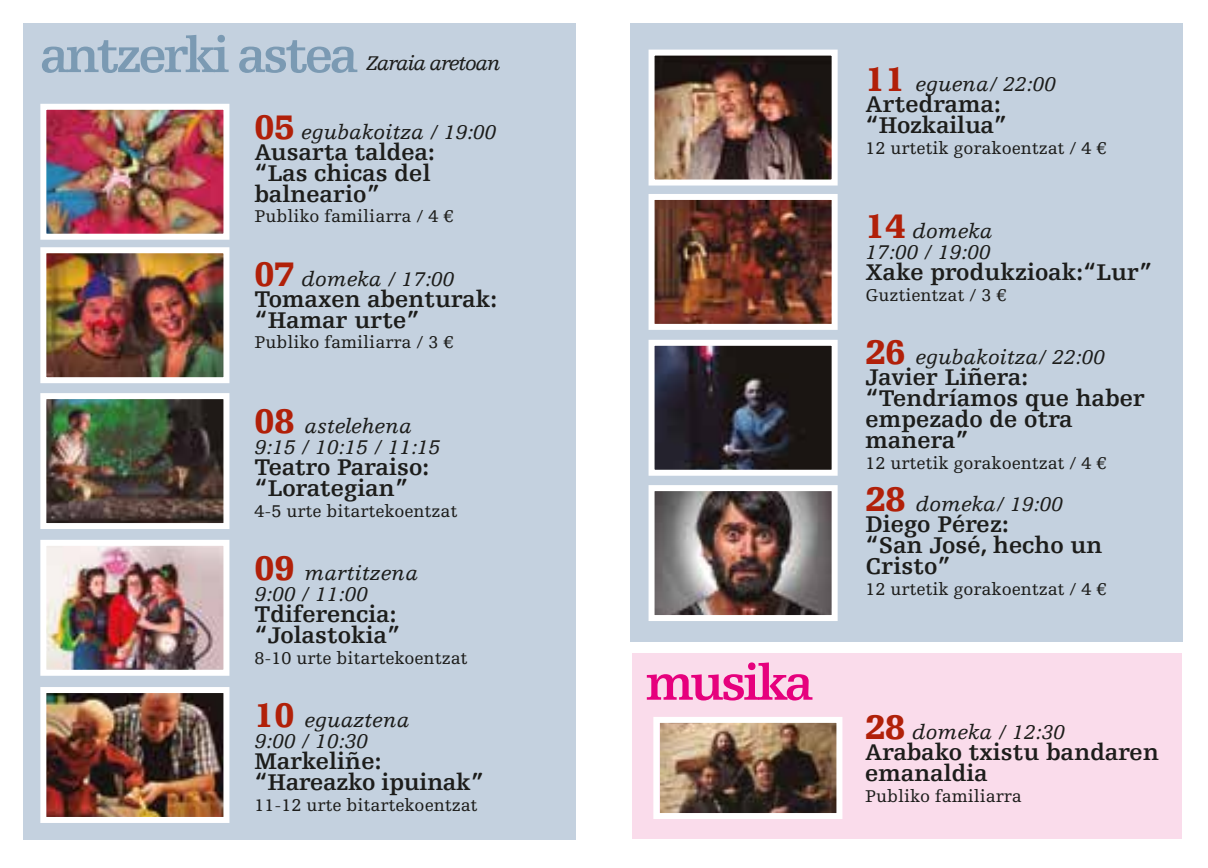
<style>
.page{position:relative;width:1208px;height:868px;background:#fff}
.page>*{position:absolute;margin:0;border:0;box-sizing:border-box;transform-origin:0 0}
.t1{font:700 51px "Egyptienne F";letter-spacing:-.06em;color:#7b9ab3}
.t2{font:700 51px "Egyptienne F";letter-spacing:-.06em;color:#e6007d}
.t3{font:700 24px/21px "Egyptienne F";color:#1d1d1b}
.t4{font:italic 21px/21px "Egyptienne F";color:#1d1d1b}
.t5{font:italic 21px "Egyptienne F";letter-spacing:-.06em;color:#1d1d1b}
.t6{font:18px "Egyptienne FLT Std";color:#1d1d1b}
.s1{font-weight:900;font-style:normal;font-size:36px;color:#b12009}
</style>
<div class="page">
<div style="left:632px;top:653px;width:550px;height:185px;background:#fadceb"></div>
<div style="left:24px;top:23px;width:552px;height:816px;background:#c4d1df"></div>
<div style="left:630px;top:24px;width:552px;height:618px;background:#c4d1df"></div>
<img style="left:47px;top:254px;width:175px;height:122px">
<div style="left:40px;top:247px;width:189px;height:136px;border:6px solid #fff"></div>
<img style="left:47px;top:111px;width:175px;height:122px">
<div style="left:40px;top:104px;width:189px;height:136px;border:6px solid #fff"></div>
<img style="left:47px;top:400px;width:175px;height:122px">
<div style="left:40px;top:393px;width:189px;height:136px;border:6px solid #fff"></div>
<img style="left:655px;top:201px;width:175px;height:122px">
<div style="left:648px;top:194px;width:189px;height:136px;border:6px solid #fff"></div>
<img style="left:655px;top:347px;width:175px;height:121px">
<div style="left:648px;top:340px;width:189px;height:135px;border:6px solid #fff"></div>
<img style="left:655px;top:492px;width:175px;height:122px">
<div style="left:648px;top:485px;width:189px;height:136px;border:6px solid #fff"></div>
<img style="left:47px;top:546px;width:175px;height:122px">
<div style="left:40px;top:539px;width:189px;height:136px;border:6px solid #fff"></div>
<img style="left:655px;top:57px;width:175px;height:121px">
<div style="left:648px;top:50px;width:189px;height:135px;border:6px solid #fff"></div>
<img style="left:47px;top:694px;width:175px;height:121px">
<div style="left:40px;top:687px;width:189px;height:135px;border:6px solid #fff"></div>
<img style="left:660px;top:723px;width:175px;height:88px">
<div style="left:653px;top:716px;width:189px;height:102px;border:6px solid #fff"></div>
<h1 class="t1" style="left:40px;top:27px;width:320px">antzerki astea</h1>
<p class="t5" style="left:366px;top:51px;width:136px">Zaraia aretoan</p>
<p class="t4" style="left:254px;top:122px;width:243px"><span class="s1">05</span> egubakoitza / 19:00</p>
<p class="t3" style="left:254px;top:142px;width:182px">Ausarta taldea: “Las chicas del balneario”</p>
<p class="t6" style="left:254px;top:206px;width:200px">Publiko familiarra / 4 €</p>
<p class="t4" style="left:254px;top:269px;width:201px"><span class="s1">07</span> domeka / 17:00</p>
<p class="t3" style="left:254px;top:289px;width:244px">Tomaxen abenturak: “Hamar urte”</p>
<p class="t6" style="left:254px;top:332px;width:200px">Publiko familiarra / 3 €</p>
<p class="t4" style="left:254px;top:416px;width:187px"><span class="s1">08</span> astelehena<br>9:15 / 10:15 / 11:15</p>
<p class="t3" style="left:254px;top:457px;width:176px">Teatro Paraiso: “Lorategian”</p>
<p class="t6" style="left:254px;top:500px;width:204px">4-5 urte bitartekoentzat</p>
<p class="t4" style="left:254px;top:563px;width:165px"><span class="s1">09</span> martitzena<br>9:00 / 11:00</p>
<p class="t3" style="left:254px;top:604px;width:148px">Tdiferencia: “Jolastokia”</p>
<p class="t6" style="left:254px;top:647px;width:214px">8-10 urte bitartekoentzat</p>
<p class="t4" style="left:254px;top:710px;width:157px"><span class="s1">10</span> eguaztena<br>9:00 / 10:30</p>
<p class="t3" style="left:254px;top:751px;width:231px">Markeliñe: “Hareazko ipuinak”</p>
<p class="t6" style="left:254px;top:794px;width:224px">11-12 urte bitartekoentzat</p>
<h1 class="t2" style="left:646px;top:654px;width:169px">musika</h1>
<p class="t4" style="left:865px;top:74px;width:192px"><span class="s1">11</span> eguena/ 22:00</p>
<p class="t3" style="left:865px;top:94px;width:143px">Artedrama: “Hozkailua”</p>
<p class="t6" style="left:865px;top:138px;width:242px">12 urtetik gorakoentzat / 4 €</p>
<p class="t4" style="left:865px;top:221px;width:129px"><span class="s1">14</span> domeka<br>17:00 / 19:00</p>
<p class="t3" style="left:865px;top:262px;width:288px">Xake produkzioak:“Lur”</p>
<p class="t6" style="left:865px;top:285px;width:142px">Guztientzat / 3 €</p>
<p class="t4" style="left:865px;top:347px;width:241px"><span class="s1">26</span> egubakoitza/ 22:00</p>
<p class="t3" style="left:865px;top:367px;width:281px">Javier Liñera: “Tendríamos que haber empezado de otra manera”</p>
<p class="t6" style="left:865px;top:453px;width:242px">12 urtetik gorakoentzat / 4 €</p>
<p class="t4" style="left:865px;top:494px;width:199px"><span class="s1">28</span> domeka/ 19:00</p>
<p class="t3" style="left:865px;top:514px;width:239px">Diego Pérez:<br>“San José, hecho un<br>Cristo”</p>
<p class="t6" style="left:865px;top:579px;width:242px">12 urtetik gorakoentzat / 4 €</p>
<p class="t4" style="left:865px;top:721px;width:201px"><span class="s1">28</span> domeka / 12:30</p>
<p class="t3" style="left:865px;top:741px;width:295px">Arabako txistu bandaren emanaldia</p>
<p class="t6" style="left:865px;top:785px;width:158px">Publiko familiarra</p>
</div>
